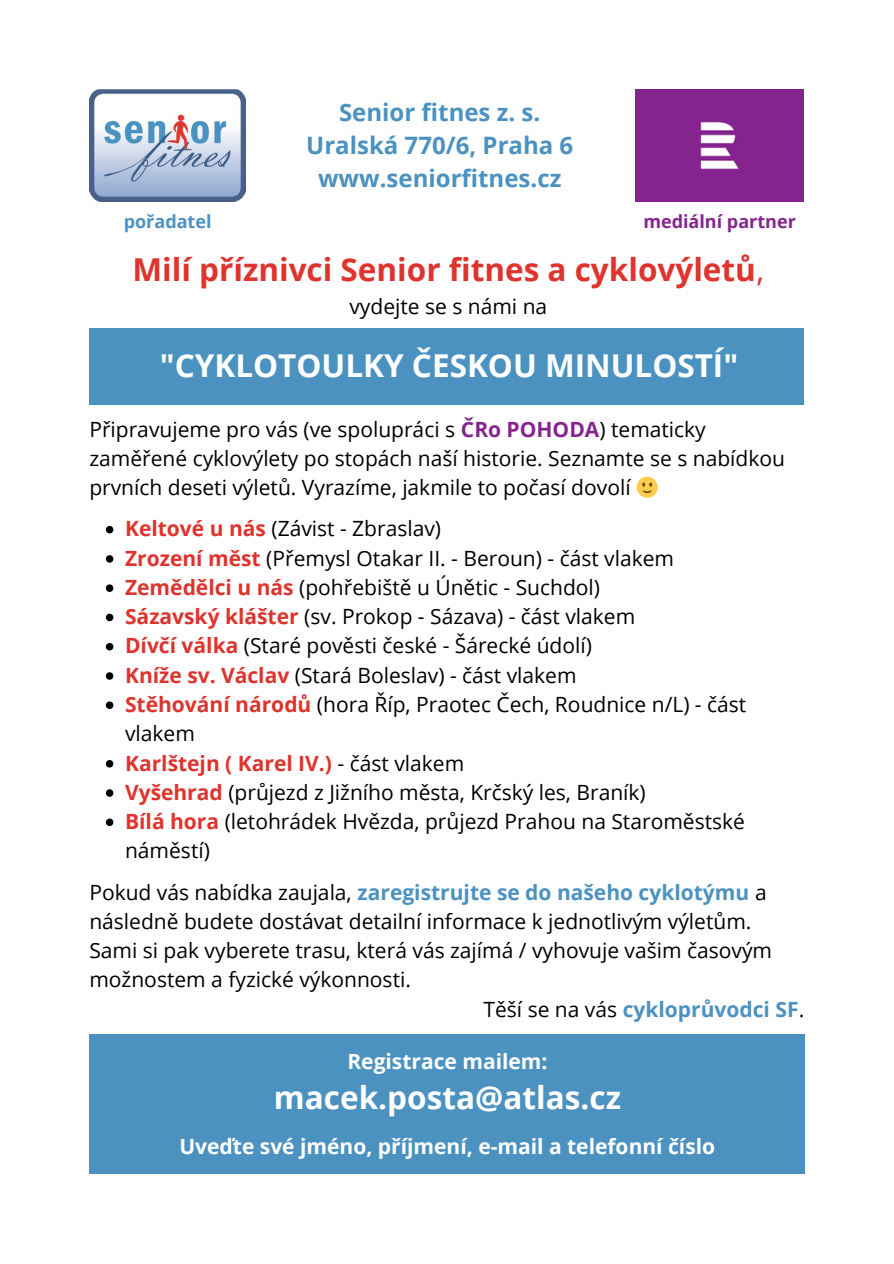
<style>
.page{position:relative;width:894px;height:1264px;background:#fff}
.page>*{position:absolute;margin:0;border:0;box-sizing:border-box;transform-origin:0 0}
.t1{font:700 31.5px "Open Sans";color:#fff}
.t2{font:700 31.5px "Open Sans";color:#df332d}
.t3{font:700 24px/32.7px "Open Sans";color:#4b92c1;text-align:center}
.t4{font:21px/29.2px "Open Sans";color:#000}
.t5{font:700 21px "Open Sans";color:#4b92c1}
.t6{font:700 21px "Open Sans";color:#fff}
.t7{font:700 21px "Open Sans";color:#df332d}
.t8{font:700 18px "Open Sans";color:#85248f}
.t9{font:700 18px "Open Sans";color:#4b92c1}
.s1{font-weight:400}
.s2{font-weight:700;color:#85248f}
.s3{font-weight:700;color:#df332d}
.s4{font-weight:400;color:#000}
</style>
<div class="page">
<div style="left:89px;top:328px;width:715px;height:77px;background:#4b92c1"></div>
<div style="left:89px;top:1034px;width:715px;height:140px;background:#4b92c1"></div>
<img style="left:89px;top:89px;width:157px;height:113px">
<div style="left:635px;top:89px;width:168px;height:113px;background:#85248f"></div>
<svg style="left:106px;top:526px;width:7px;height:7px"></svg>
<svg style="left:106px;top:555px;width:7px;height:7px"></svg>
<svg style="left:106px;top:584px;width:7px;height:8px"></svg>
<svg style="left:106px;top:613px;width:7px;height:8px"></svg>
<svg style="left:106px;top:643px;width:7px;height:7px"></svg>
<svg style="left:106px;top:672px;width:7px;height:7px"></svg>
<svg style="left:106px;top:701px;width:7px;height:8px"></svg>
<svg style="left:106px;top:760px;width:7px;height:7px"></svg>
<svg style="left:106px;top:789px;width:7px;height:7px"></svg>
<svg style="left:106px;top:818px;width:7px;height:8px"></svg>
<p class="t3" style="left:306px;top:96px;width:268px">Senior fitnes z. s.<br>Uralská 770/6, Praha 6 www.seniorfitnes.cz</p>
<h4 class="t9" style="left:124px;top:209px;width:89px">pořadatel</h4>
<h4 class="t8" style="left:643px;top:209px;width:154px">mediální partner</h4>
<p class="t2" style="left:132px;top:247px;width:633px">Milí příznivci Senior fitnes a cyklovýletů<span class="s1">,</span></p>
<p class="t4" style="left:349px;top:291px;width:199px">vydejte se s námi na</p>
<p class="t1" style="left:160px;top:343px;width:579px">"CYKLOTOULKY ČESKOU MINULOSTÍ"</p>
<h5 class="t4" style="left:89px;top:414px;width:697px">Připravujeme pro vás (ve spolupráci s <span class="s2">ČRo POHODA</span>) tematicky zaměřené cyklovýlety po stopách naší historie. Seznamte se s nabídkou prvních deseti výletů. Vyrazíme, jakmile to počasí dovolí</h5>
<p class="t4" style="left:125px;top:513px;width:317px"><span class="s3">Keltové u nás</span> (Závist - Zbraslav)</p>
<p class="t4" style="left:125px;top:543px;width:550px"><span class="s3">Zrození měst</span> (Přemysl Otakar II. - Beroun) - část vlakem</p>
<p class="t4" style="left:125px;top:572px;width:476px"><span class="s3">Zemědělci u nás</span> (pohřebiště u Únětic - Suchdol)</p>
<p class="t4" style="left:125px;top:601px;width:511px"><span class="s3">Sázavský klášter</span> (sv. Prokop - Sázava) - část vlakem</p>
<p class="t4" style="left:125px;top:630px;width:468px"><span class="s3">Dívčí válka</span> (Staré pověsti české - Šárecké údolí)</p>
<p class="t4" style="left:125px;top:660px;width:453px"><span class="s3">Kníže sv. Václav</span> (Stará Boleslav) - část vlakem</p>
<p class="t4" style="left:125px;top:689px;width:622px"><span class="s3">Stěhování národů</span> (hora Říp, Praotec Čech, Roudnice n/L) - část vlakem</p>
<p class="t7" style="left:125px;top:748px;width:340px">Karlštejn ( Karel IV.) <span class="s4">- část vlakem</span></p>
<p class="t4" style="left:125px;top:777px;width:522px"><span class="s3">Vyšehrad</span> (průjezd z Jižního města, Krčský les, Braník)</p>
<p class="t4" style="left:125px;top:806px;width:621px"><span class="s3">Bílá hora</span> (letohrádek Hvězda, průjezd Prahou na Staroměstské náměstí)</p>
<h5 class="t5" style="left:89px;top:877px;width:678px"><span class="s4">Pokud vás nabídka zaujala,</span> zaregistrujte se do našeho cyklotýmu <span class="s4">a</span></h5>
<h5 class="t4" style="left:89px;top:906px;width:663px">následně budete dostávat detailní informace k jednotlivým výletům.</h5>
<h5 class="t4" style="left:89px;top:935px;width:684px">Sami si pak vyberete trasu, která vás zajímá / vyhovuje vašim časovým</h5>
<h5 class="t4" style="left:89px;top:964px;width:323px">možnostem a fyzické výkonnosti.</h5>
<h5 class="t5" style="left:483px;top:994px;width:322px"><span class="s4">Těší se na vás</span> cykloprůvodci SF<span class="s4">.</span></h5>
<h2 class="t6" style="left:347px;top:1046px;width:201px">Registrace mailem:</h2>
<h2 class="t1" style="left:274px;top:1075px;width:348px">macek.posta@atlas.cz</h2>
<h1 class="t6" style="left:179px;top:1131px;width:537px">Uveďte své jméno, příjmení, e-mail a telefonní číslo</h1>
</div>
